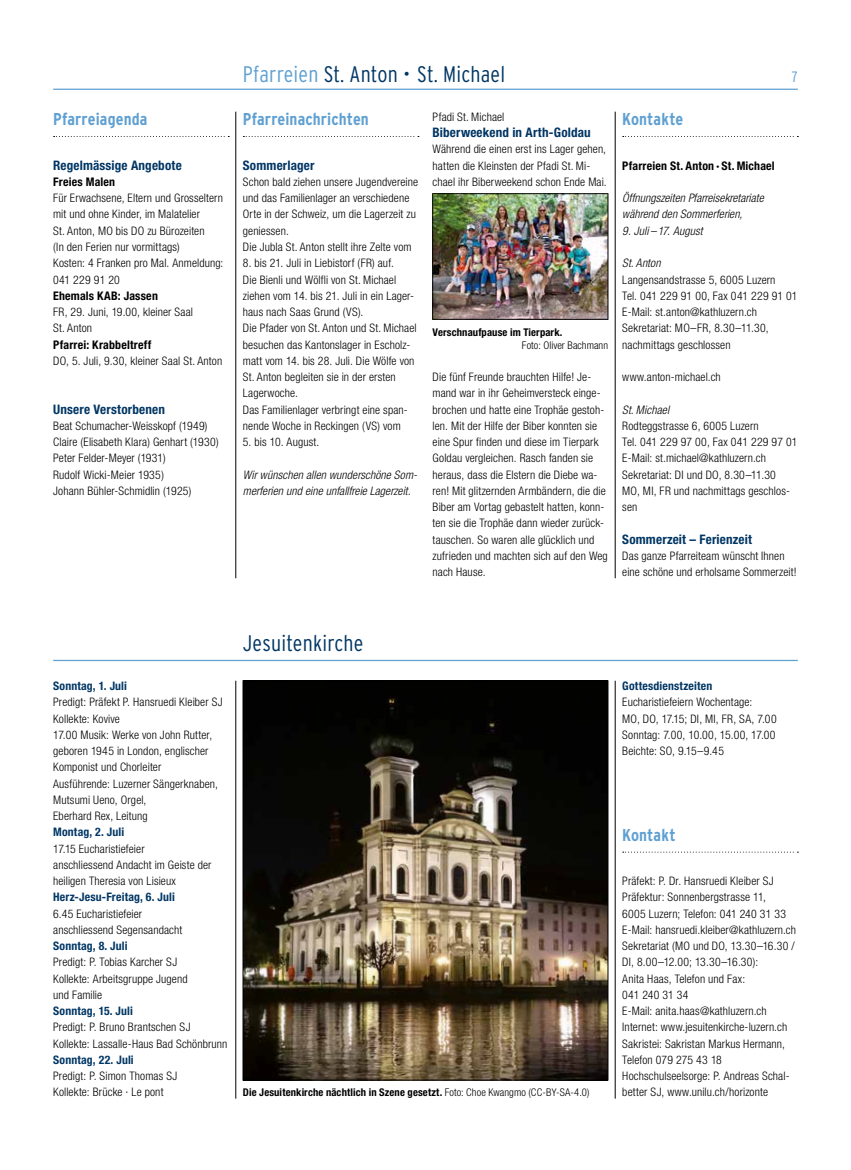
<style>
.page{position:relative;width:851px;height:1170px;background:#fff}
.page>*{position:absolute;margin:0;border:0;box-sizing:border-box;transform-origin:0 0}
.t1{font:300 condensed 22.5px "Interstate";letter-spacing:.01em;color:#003664}
.t2{font:700 condensed 17.12px "Interstate";letter-spacing:.01em;color:#5fa0d2}
.t3{font:300 condensed 15px "Interstate";color:#5fa0d2}
.t4{font:700 condensed 13.12px "Helvetica Neue LT Std";letter-spacing:.015em;color:#003664}
.t5{font:700 condensed 11.88px "Helvetica Neue LT Std";letter-spacing:.015em;color:#000}
.t6{font:300 condensed 11.75px/16.2px "Helvetica Neue LT Std";letter-spacing:.01em;color:#000}
.t7{font:italic 300 condensed 11.75px/16.2px "Helvetica Neue LT Std";letter-spacing:.01em;color:#000}
.t8{font:700 condensed 11.75px "Helvetica Neue LT Std";letter-spacing:.015em;color:#003664}
.t9{font:700 condensed 10.62px "Helvetica Neue LT Std";letter-spacing:.015em;color:#000}
.t10{font:300 condensed 10.62px "Helvetica Neue LT Std";letter-spacing:.005em;color:#000}
.s1{color:#5fa0d2}
.s2{font-weight:300}
</style>
<div class="page">
<hr style="left:53px;top:89px;width:744px;height:1px;background:#5fa0d2">
<hr style="left:53px;top:659px;width:744px;height:2px;background:#5fa0d2">
<hr style="left:615px;top:680px;width:1px;height:418px;background:#000">
<img style="left:245px;top:682px;width:361px;height:396px">
<div style="left:243px;top:680px;width:365px;height:400px;border:1px solid #000"></div>
<svg style="left:622px;top:851px;width:176px;height:1px"></svg>
<svg style="left:54px;top:136px;width:175px;height:1px"></svg>
<svg style="left:622px;top:136px;width:176px;height:1px"></svg>
<hr style="left:615px;top:112px;width:1px;height:466px;background:#000">
<hr style="left:235px;top:112px;width:1px;height:466px;background:#000">
<svg style="left:243px;top:136px;width:176px;height:1px"></svg>
<hr style="left:235px;top:680px;width:1px;height:418px;background:#000">
<img style="left:434px;top:195px;width:172px;height:122px">
<div style="left:432px;top:193px;width:176px;height:126px;border:1px solid #000"></div>
<h2 class="t2" style="left:53px;top:110px;width:96px">Pfarreiagenda</h2>
<p class="t4" style="left:53px;top:157px;width:130px">Regelmässige Angebote</p>
<p class="t5" style="left:53px;top:174px;width:63px">Freies Malen</p>
<p class="t6" style="left:53px;top:190px;width:172px">Für Erwachsene, Eltern und Grosseltern mit und ohne Kinder, im Malatelier<br>St. Anton, MO bis DO zu Bürozeiten<br>(In den Ferien nur vormittags)<br>Kosten: 4 Franken pro Mal. Anmeldung:<br>041 229 91 20</p>
<p class="t5" style="left:53px;top:288px;width:106px">Ehemals KAB: Jassen</p>
<p class="t6" style="left:53px;top:303px;width:141px">FR, 29. Juni, 19.00, kleiner Saal<br>St. -Anton</p>
<p class="t5" style="left:53px;top:337px;width:100px">Pfarrei: Krabbeltreff</p>
<p class="t6" style="left:53px;top:352px;width:171px">DO, 5. Juli, 9.30, kleiner Saal St. Anton</p>
<p class="t4" style="left:53px;top:401px;width:113px">Unsere Verstorbenen</p>
<p class="t6" style="left:53px;top:417px;width:167px">Beat Schumacher-Weisskopf (1949)<br>Claire (Elisabeth Klara) Genhart (1930)<br>Peter Felder-Meyer (1931)<br>Rudolf Wicki-Meier 1935)<br>Johann Bühler-Schmidlin (1925)</p>
<h1 class="t1" style="left:243px;top:62px;width:264px"><span class="s1">Pfarreien</span> St. Anton • St. Michael</h1>
<p class="t3" style="left:791px;top:68px;width:8px">7</p>
<h2 class="t2" style="left:243px;top:110px;width:127px">Pfarreinachrichten</h2>
<p class="t4" style="left:243px;top:157px;width:73px">Sommerlager</p>
<p class="t6" style="left:243px;top:173px;width:177px">Schon bald ziehen unsere Jugendvereine und das Familienlager an verschiedene Orte in der Schweiz, um die Lagerzeit zu geniessen.<br>Die Jubla St. Anton stellt ihre Zelte vom</p>
<p class="t6" style="left:243px;top:255px;width:175px">8. bis 21. Juli in Liebistorf (FR) auf.<br>Die Bienli und Wölfli von St. Michael ziehen vom 14. bis 21. Juli in ein Lager&shy;haus nach Saas Grund (VS).<br>Die Pfader von St. Anton und St. Michael besuchen das Kantonslager in Escholz&shy;matt vom 14. bis 28. Juli. Die Wölfe von St. Anton begleiten sie in der ersten Lagerwoche.<br>Das Familienlager verbringt eine span&shy;nende Woche in Reckingen (VS) vom</p>
<p class="t6" style="left:243px;top:433px;width:78px">5. bis 10. August.</p>
<p class="t7" style="left:243px;top:466px;width:176px">Wir wünschen allen wunderschöne Som&shy;merferien und eine unfallfreie Lagerzeit.</p>
<p class="t6" style="left:432px;top:108px;width:73px">Pfadi St. Michael</p>
<p class="t4" style="left:432px;top:124px;width:160px">Biberweekend in Arth-Goldau</p>
<p class="t6" style="left:432px;top:141px;width:176px">Während die einen erst ins Lager gehen, hatten die Kleinsten der Pfadi St. Mi&shy;chael ihr Biberweekend schon Ende Mai.</p>
<p class="t9" style="left:432px;top:325px;width:131px">Verschnaufpause im Tierpark.</p>
<p class="t10" style="left:522px;top:339px;width:88px">Foto: Oliver Bachmann</p>
<p class="t6" style="left:432px;top:368px;width:177px">Die fünf Freunde brauchten Hilfe! Je&shy;mand war in ihr Geheimversteck einge&shy;brochen und hatte eine Trophäe gestoh&shy;len. Mit der Hilfe der Biber konnten sie eine Spur finden und diese im Tierpark Goldau vergleichen. Rasch fanden sie heraus, dass die Elstern die Diebe wa&shy;ren! Mit glitzernden Armbändern, die die Biber am Vortag gebastelt hatten, konn&shy;ten sie die Trophäe dann wieder zurück&shy;tauschen. So waren alle glücklich und zufrieden und machten sich auf den Weg nach Hause.</p>
<h2 class="t2" style="left:622px;top:110px;width:63px">Kontakte</h2>
<p class="t5" style="left:622px;top:158px;width:154px">Pfarreien St. Anton ∙ St. Michael</p>
<p class="t7" style="left:622px;top:190px;width:143px">Öffnungszeiten Pfarreisekretariate während den Sommerferien,</p>
<p class="t7" style="left:622px;top:223px;width:82px">9. Juli – 17. August</p>
<p class="t7" style="left:622px;top:255px;width:40px">St. Anton</p>
<p class="t6" style="left:622px;top:271px;width:177px">Langensandstrasse 5, 6005 Luzern<br>Tel. 041 229 91 00, Fax 041 229 91 01<br>E-Mail: st.anton@kathluzern.ch<br>Sekretariat: MO–FR, 8.30–11.30, nachmittags geschlossen</p>
<p class="t6" style="left:622px;top:368px;width:100px">www.anton-michael.ch</p>
<p class="t7" style="left:622px;top:401px;width:48px">St. Michael</p>
<p class="t6" style="left:622px;top:417px;width:177px">Rodteggstrasse 6, 6005 Luzern<br>Tel. 041 229 97 00, Fax 041 229 97 01<br>E-Mail: st.michael@kathluzern.ch<br>Sekretariat: DI und DO, 8.30–11.30<br>MO, MI, FR und nachmittags geschlos&shy;sen</p>
<p class="t4" style="left:622px;top:531px;width:131px">Sommerzeit – Ferienzeit</p>
<p class="t6" style="left:622px;top:547px;width:176px">Das ganze Pfarreiteam wünscht Ihnen eine schöne und erholsame Sommerzeit!</p>
<p class="t8" style="left:53px;top:678px;width:75px">Sonntag, 1. Juli</p>
<p class="t6" style="left:53px;top:693px;width:171px">Predigt: Präfekt P. Hansruedi Kleiber SJ<br>Kollekte: Kovive<br>17.00 Musik: Werke von John Rutter, geboren 1945 in London, englischer<br>Komponist und Chorleiter<br>Ausführende: Luzerner Sängerknaben,<br>Mutsumi Ueno, Orgel,<br>Eberhard Rex, Leitung</p>
<p class="t8" style="left:53px;top:825px;width:73px">Montag, 2. Juli</p>
<p class="t6" style="left:53px;top:840px;width:160px">17.15 Eucharistiefeier<br>anschliessend Andacht im Geiste der heiligen Theresia von Lisieux</p>
<p class="t8" style="left:53px;top:890px;width:123px">Herz-Jesu-Freitag, 6. Juli</p>
<p class="t6" style="left:53px;top:905px;width:131px">6.45 Eucharistiefeier anschliessend Segensandacht</p>
<p class="t8" style="left:53px;top:938px;width:76px">Sonntag, 8. Juli</p>
<p class="t6" style="left:53px;top:953px;width:136px">Predigt: P. Tobias Karcher SJ<br>Kollekte: Arbeitsgruppe Jugend und Familie</p>
<p class="t8" style="left:53px;top:1003px;width:81px">Sonntag, 15. Juli</p>
<p class="t6" style="left:53px;top:1018px;width:176px">Predigt: P. Bruno Brantschen SJ<br>Kollekte: Lassalle-Haus Bad Schönbrunn</p>
<p class="t8" style="left:53px;top:1052px;width:82px">Sonntag, 22. Juli</p>
<p class="t6" style="left:53px;top:1067px;width:126px">Predigt: P. Simon Thomas SJ<br>Kollekte: Brücke ∙ Le pont</p>
<h1 class="t1" style="left:243px;top:630px;width:122px">Jesuitenkirche</h1>
<p class="t9" style="left:243px;top:1086px;width:348px">Die Jesuitenkirche nächtlich in Szene gesetzt. <span class="s2">Foto: Choe Kwangmo (CC-BY-SA-4.0)</span></p>
<p class="t8" style="left:622px;top:678px;width:92px">Gottesdienstzeiten</p>
<p class="t6" style="left:622px;top:693px;width:156px">Eucharistiefeiern Wochentage:<br>MO, DO, 17.15; DI, MI, FR, SA, 7.00<br>Sonntag: 7.00, 10.00, 15.00, 17.00<br>Beichte: SO, 9.15–9.45</p>
<h2 class="t2" style="left:622px;top:825px;width:55px">Kontakt</h2>
<p class="t6" style="left:622px;top:872px;width:175px">Präfekt: P. Dr. Hansruedi Kleiber SJ Präfektur: Sonnenbergstrasse 11,<br>6005 Luzern; Telefon: 041 240 31 33<br>E-Mail: hansruedi.kleiber@kathluzern.ch Sekretariat (MO und DO, 13.30–16.30 / DI, 8.00–12.00; 13.30–16.30):<br>Anita Haas, Telefon und Fax:<br>041 240 31 34<br>E-Mail: anita.haas@kathluzern.ch Internet: www.jesuitenkirche-luzern.ch Sakristei: Sakristan Markus Hermann, Telefon 079 275 43 18<br>Hochschulseelsorge: P. Andreas Schal&shy;better SJ, www.unilu.ch/horizonte</p>
</div>
